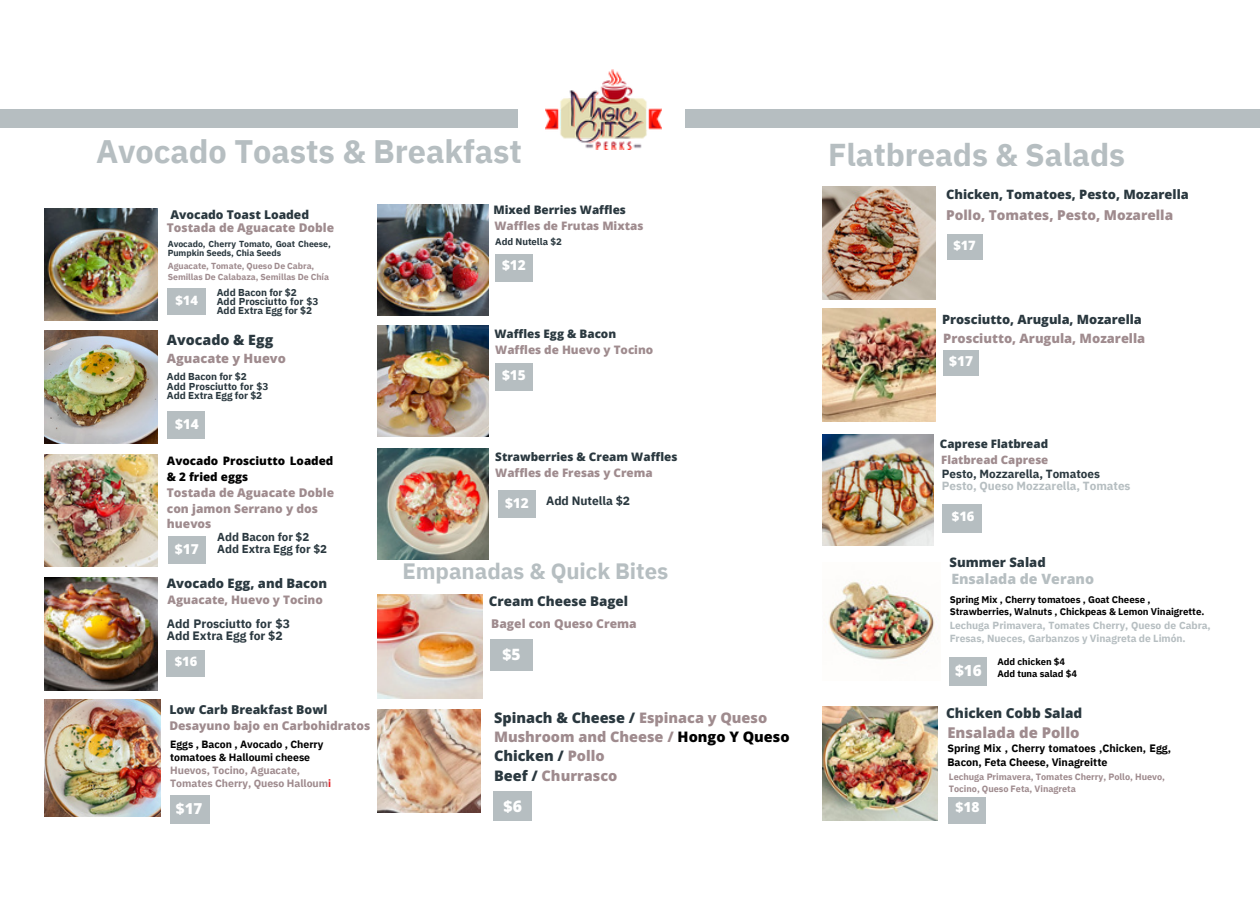
<style>
.page{position:relative;width:1260px;height:900px;background:#fff}
.page>*{position:absolute;margin:0;border:0;box-sizing:border-box;transform-origin:0 0}
.t1{font:700 32.5px "IBM Plex Sans";letter-spacing:-.005em;color:#b6bec1}
.t2{font:700 31.5px "IBM Plex Sans";letter-spacing:-.005em;color:#b6bec1}
.t3{font:700 22.25px "IBM Plex Sans";letter-spacing:-.005em;color:#b6bec1}
.t4{font:800 15.75px "Open Sans";color:#fff}
.t5{font:800 15.5px "Open Sans";color:#fff}
.t6{font:800 15.25px "Open Sans";color:#fff}
.t7{font:800 14.75px "Open Sans";color:#9f8b8e}
.t8{font:800 14.5px/19.2px "Open Sans";color:#9f8b8e}
.t9{font:800 14.25px "Open Sans";color:#b6bec1}
.t10{font:800 14.25px "Open Sans";color:#2a383f}
.t11{font:800 13.75px "Open Sans";color:#9f8b8e}
.t12{font:800 13.75px "Open Sans";color:#fff}
.t13{font:800 13.5px "Open Sans";color:#2a383f}
.t14{font:800 13px "Open Sans";color:#2a383f}
.t15{font:800 13px "Open Sans";color:#9f8b8e}
.t16{font:800 13px "Open Sans";color:#fff}
.t17{font:800 12.75px "Open Sans";color:#2a383f}
.t18{font:800 12.75px "Open Sans";color:#9f8b8e}
.t19{font:800 12.75px "Open Sans";color:#fff}
.t20{font:700 12.25px/12.2px "IBM Plex Sans";letter-spacing:-.005em;color:#2a383f}
.t21{font:800 12.25px "Open Sans";color:#2a383f}
.t22{font:800 12px/16px "Open Sans";color:#9f8b8e}
.t23{font:800 12px "Open Sans";color:#2a383f}
.t24{font:700 12px "IBM Plex Sans";letter-spacing:-.005em;color:#2a383f}
.t25{font:800 11.75px "Open Sans";color:#9f8b8e}
.t26{font:800 11.75px "Open Sans";color:#2a383f}
.t27{font:700 11.75px/11.8px "IBM Plex Sans";letter-spacing:-.005em;color:#b6bec1}
.t28{font:800 11.75px/16px "Open Sans";color:#000}
.t29{font:700 11.5px/11.2px "IBM Plex Sans";letter-spacing:-.005em;color:#2a383f}
.t30{font:800 11.5px "Open Sans";color:#2a383f}
.t31{font:800 11.5px "Open Sans";color:#9f8b8e}
.t32{font:700 10.75px/14px "IBM Plex Sans";letter-spacing:-.005em;color:#000}
.t33{font:700 10.5px/13.2px "IBM Plex Sans";letter-spacing:-.005em;color:#9f8b8e}
.t34{font:700 10.25px/13px "IBM Plex Sans";letter-spacing:-.005em;color:#b6bec1}
.t35{font:700 10px/9.5px "IBM Plex Sans";letter-spacing:-.005em;color:#2a383f}
.t36{font:700 9.75px/12.2px "IBM Plex Sans";letter-spacing:-.005em;color:#000}
.t37{font:700 9.5px/12.2px "IBM Plex Sans";letter-spacing:-.005em;color:#000}
.t38{font:700 9.5px "IBM Plex Sans";letter-spacing:-.005em;color:#2a383f}
.t39{font:700 9px/11.2px "IBM Plex Sans";letter-spacing:-.005em;color:#9f8b8e}
.t40{font:700 8.75px "IBM Plex Sans";letter-spacing:-.005em;color:#9f8b8e}
.t41{font:700 8.75px/8.8px "IBM Plex Sans";letter-spacing:-.005em;color:#2a383f}
.s1{color:#000}
.s2{color:#e61e25}
.s3{color:#2a383f}
</style>
<div class="page">
<img style="left:545px;top:69px;width:117px;height:81px">
<div style="left:0;top:110px;width:518px;height:18px;background:#b6bec1"></div>
<div style="left:167px;top:411px;width:38px;height:28px;background:#b6bec1"></div>
<div style="left:168px;top:289px;width:38px;height:26px;background:#b6bec1"></div>
<div style="left:685px;top:110px;width:575px;height:18px;background:#b6bec1"></div>
<img style="left:45px;top:454px;width:112px;height:113px">
<img style="left:45px;top:208px;width:112px;height:113px">
<img style="left:45px;top:578px;width:112px;height:112px">
<div style="left:167px;top:650px;width:38px;height:27px;background:#b6bec1"></div>
<div style="left:168px;top:537px;width:38px;height:27px;background:#b6bec1"></div>
<img style="left:378px;top:325px;width:110px;height:111px">
<img style="left:378px;top:204px;width:110px;height:111px">
<img style="left:378px;top:449px;width:110px;height:111px">
<div style="left:495px;top:254px;width:38px;height:27px;background:#b6bec1"></div>
<div style="left:495px;top:363px;width:38px;height:27px;background:#b6bec1"></div>
<div style="left:498px;top:490px;width:38px;height:28px;background:#b6bec1"></div>
<img style="left:823px;top:435px;width:110px;height:110px">
<div style="left:947px;top:234px;width:35px;height:26px;background:#b6bec1"></div>
<div style="left:944px;top:350px;width:35px;height:26px;background:#b6bec1"></div>
<div style="left:949px;top:797px;width:37px;height:26px;background:#b6bec1"></div>
<img style="left:823px;top:187px;width:112px;height:112px">
<img style="left:823px;top:309px;width:112px;height:112px">
<img style="left:823px;top:706px;width:114px;height:114px">
<img style="left:828px;top:580px;width:107px;height:80px">
<div style="left:950px;top:657px;width:37px;height:29px;background:#b6bec1"></div>
<img style="left:45px;top:700px;width:116px;height:116px">
<div style="left:170px;top:795px;width:40px;height:28px;background:#b6bec1"></div>
<div style="left:493px;top:792px;width:39px;height:29px;background:#b6bec1"></div>
<img style="left:378px;top:710px;width:103px;height:103px">
<img style="left:378px;top:595px;width:105px;height:104px">
<div style="left:490px;top:639px;width:43px;height:32px;background:#b6bec1"></div>
<div style="left:943px;top:504px;width:39px;height:28px;background:#b6bec1"></div>
<img style="left:45px;top:331px;width:112px;height:112px">
<h4 class="t1" style="left:96px;top:130px;width:427px">Avocado Toasts &amp; Breakfast</h4>
<h5 class="t2" style="left:828px;top:134px;width:298px">Flatbreads &amp; Salads</h5>
<h5 class="t23" style="left:170px;top:206px;width:140px">Avocado Toast Loaded</h5>
<h5 class="t22" style="left:167px;top:219px;width:169px">Tostada de Aguacate Doble</h5>
<h5 class="t41" style="left:168px;top:239px;width:165px">Avocado, Cherry Tomato, Goat Cheese,<br>Pumpkin Seeds, Chia Seeds</h5>
<h5 class="t40" style="left:168px;top:260px;width:148px">Aguacate, Tomate, Queso De Cabra,</h5>
<h4 class="t40" style="left:168px;top:271px;width:163px">Semillas De Calabaza, Semillas De Chía</h4>
<p class="t19" style="left:176px;top:291px;width:24px">$14</p>
<h4 class="t35" style="left:217px;top:287px;width:81px">Add Bacon for $2</h4>
<p class="t35" style="left:217px;top:296px;width:103px">Add Prosciutto for $3<br>Add Extra Egg for $2</p>
<h4 class="t10" style="left:167px;top:330px;width:108px">Avocado &amp; Egg</h4>
<h4 class="t18" style="left:167px;top:350px;width:121px">Aguacate y Huevo</h4>
<p class="t35" style="left:167px;top:372px;width:81px">Add Bacon for $2</p>
<h4 class="t35" style="left:167px;top:381px;width:103px">Add Prosciutto for $3<br>Add Extra Egg for $2</h4>
<h3 class="t12" style="left:175px;top:414px;width:25px">$14</h3>
<p class="t28" style="left:167px;top:453px;width:168px">Avocado Prosciutto Loaded &amp; 2 fried eggs</p>
<h5 class="t22" style="left:167px;top:484px;width:169px">Tostada de Aguacate Doble con jamon Serrano y dos huevos</h5>
<h6 class="t12" style="left:175px;top:539px;width:25px">$17</h6>
<h5 class="t29" style="left:217px;top:531px;width:111px">Add Bacon for $2<br>Add Extra Egg for $2</h5>
<h5 class="t14" style="left:167px;top:575px;width:162px">Avocado Egg, and Bacon</h5>
<h5 class="t25" style="left:168px;top:592px;width:157px">Aguacate, Huevo y Tocino</h5>
<h5 class="t20" style="left:167px;top:617px;width:125px">Add Prosciutto for $3<br>Add Extra Egg for $2</h5>
<h4 class="t19" style="left:175px;top:653px;width:24px">$16</h4>
<p class="t21" style="left:169px;top:701px;width:160px">Low Carb Breakfast Bowl</p>
<p class="t22" style="left:169px;top:718px;width:202px">Desayuno bajo en Carbohidratos</p>
<p class="t33" style="left:170px;top:737px;width:163px"><span class="s1">Eggs , Bacon , Avocado , Cherry tomatoes &amp; Halloumi cheese<br></span>Huevos, Tocino, Aguacate,<br>Tomates Cherry, Queso Halloum<span class="s2">i</span></p>
<h3 class="t6" style="left:176px;top:798px;width:28px">$17</h3>
<h5 class="t26" style="left:493px;top:202px;width:134px">Mixed Berries Waffles</h5>
<h3 class="t25" style="left:494px;top:218px;width:151px">Waffles de Frutas Mixtas</h3>
<h4 class="t17" style="left:946px;top:185px;width:244px">Chicken, Tomatoes, Pesto, Mozarella</h4>
<h3 class="t11" style="left:946px;top:205px;width:228px">Pollo, Tomates, Pesto, Mozarella</h3>
<h4 class="t38" style="left:495px;top:235px;width:68px">Add Nutella $2</h4>
<h4 class="t19" style="left:953px;top:236px;width:24px">$17</h4>
<p class="t12" style="left:502px;top:255px;width:25px">$12</p>
<h4 class="t26" style="left:494px;top:325px;width:123px">Waffles Egg &amp; Bacon</h4>
<h3 class="t25" style="left:495px;top:341px;width:160px">Waffles de Huevo y Tocino</h3>
<h4 class="t12" style="left:502px;top:366px;width:25px">$15</h4>
<h2 class="t26" style="left:495px;top:449px;width:184px">Strawberries &amp; Cream Waffles</h2>
<p class="t25" style="left:495px;top:465px;width:159px">Waffles de Fresas y Crema</p>
<h5 class="t12" style="left:505px;top:493px;width:25px">$12</h5>
<p class="t24" style="left:546px;top:493px;width:85px">Add Nutella $2</p>
<h4 class="t3" style="left:402px;top:556px;width:267px">Empanadas &amp; Quick Bites</h4>
<h3 class="t13" style="left:489px;top:592px;width:141px">Cream Cheese Bagel</h3>
<h6 class="t22" style="left:491px;top:616px;width:147px">Bagel con Queso Crema</h6>
<p class="t5" style="left:502px;top:643px;width:20px">$5</p>
<p class="t8" style="left:494px;top:707px;width:297px"><span class="s3">Spinach &amp; Cheese /</span> Espinaca y Queso<br>Mushroom and Cheese / <span class="s1">Hongo Y Queso<br></span><span class="s3">Chicken /</span> Pollo<br><span class="s3">Beef /</span> Churrasco</p>
<p class="t4" style="left:504px;top:795px;width:20px">$6</p>
<h4 class="t17" style="left:942px;top:311px;width:201px">Prosciutto, Arugula, Mozarella</h4>
<h4 class="t12" style="left:949px;top:351px;width:25px">$17</h4>
<p class="t15" style="left:943px;top:329px;width:204px">Prosciutto, Arugula, Mozarella</p>
<p class="t30" style="left:940px;top:436px;width:110px">Caprese Flatbread</p>
<h5 class="t31" style="left:941px;top:451px;width:109px">Flatbread Caprese</h5>
<h6 class="t27" style="left:942px;top:468px;width:190px"><span class="s3">Pesto, Mozzarella, Tomatoes<br></span>Pesto, Queso Mozzarella, Tomates</h6>
<h5 class="t16" style="left:952px;top:508px;width:24px">$16</h5>
<p class="t14" style="left:950px;top:553px;width:98px">Summer Salad</p>
<h4 class="t9" style="left:951px;top:569px;width:144px">Ensalada de Verano</h4>
<h4 class="t36" style="left:950px;top:593px;width:256px">Spring Mix , Cherry tomatoes , Goat Cheese ,<br>Strawberries, Walnuts , Chickpeas &amp; Lemon Vinaigrette.</h4>
<p class="t34" style="left:950px;top:619px;width:263px">Lechuga Primavera, Tomates Cherry, Queso de Cabra,<br>Fresas, Nueces, Garbanzos y Vinagreta de Limón.</p>
<h4 class="t6" style="left:955px;top:660px;width:28px">$16</h4>
<h4 class="t37" style="left:998px;top:655px;width:81px">Add chicken $4<br>Add tuna salad $4</h4>
<p class="t13" style="left:946px;top:703px;width:138px">Chicken Cobb Salad</p>
<h4 class="t7" style="left:947px;top:722px;width:134px">Ensalada de Pollo</h4>
<h5 class="t32" style="left:947px;top:741px;width:225px">Spring Mix , Cherry tomatoes ,Chicken, Egg,<br>Bacon, Feta Cheese, Vinagreitte</h5>
<h5 class="t39" style="left:949px;top:771px;width:218px">Lechuga Primavera, Tomates Cherry, Pollo, Huevo,<br>Tocino, Queso Feta, Vinagreta</h5>
<p class="t12" style="left:955px;top:798px;width:26px">$18</p>
</div>
